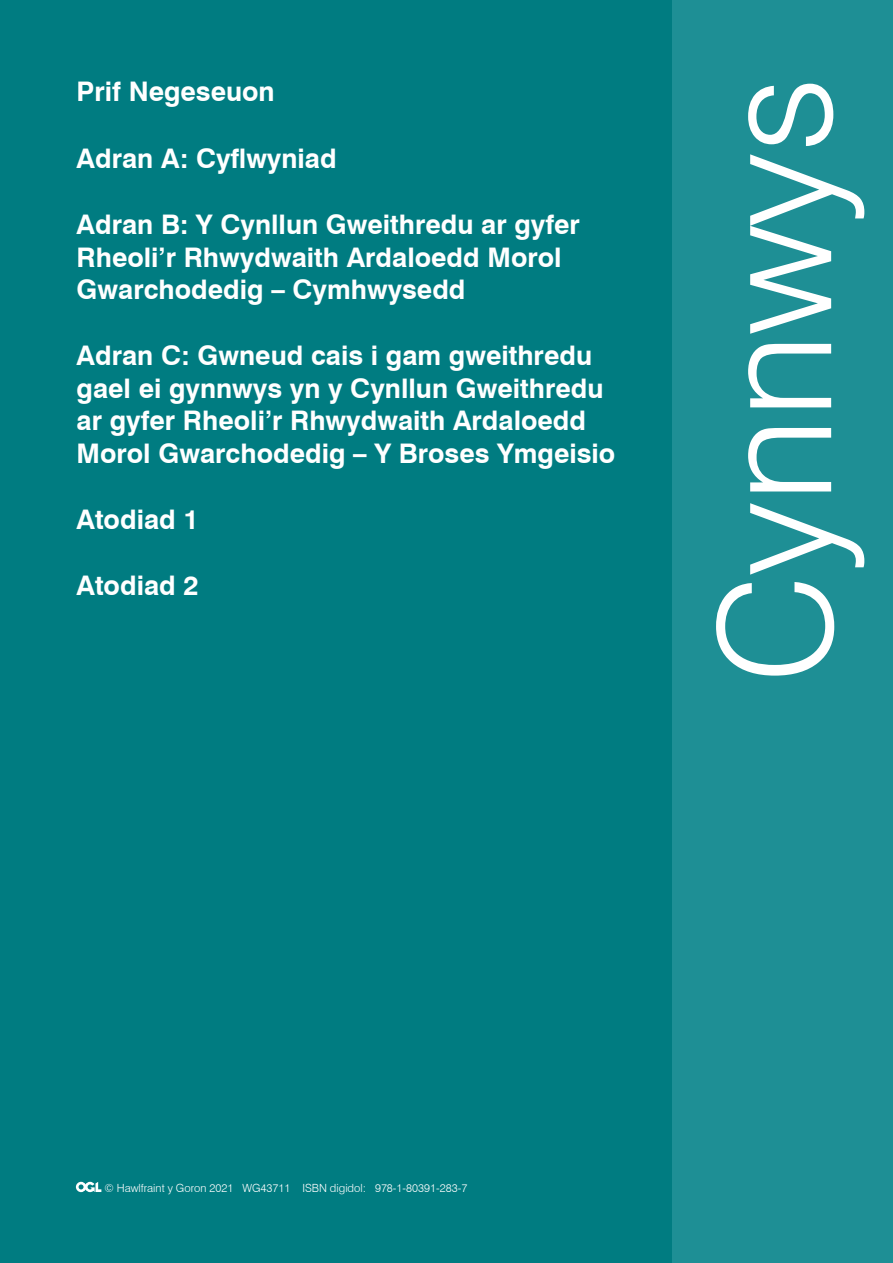
<style>
.page{position:relative;width:893px;height:1263px;background:#fff}
.page>*{position:absolute;margin:0;border:0;box-sizing:border-box;transform-origin:0 0}
.Section_large_header{font:300 156px "Swiss 721 BT";color:#fff}
.Contents_Main_header{font:700 27px/32.4px "Swiss 721 BT";color:#fff}
.Credits{font:300 11.25px "Swiss 721 BT";color:#fff}
</style>
<div class="page">
<div style="left:646px;top:0;width:247px;height:1263px;background:#1e8f95"></div>
<div style="left:0;top:0;width:672px;height:1263px;background:#007c81"></div>
<svg style="left:76px;top:1182px;width:25px;height:10px"></svg>
<h2 class="Contents_Main_header" style="left:77px;top:75px;width:200px">Prif Negeseuon</h2>
<h2 class="Contents_Main_header" style="left:77px;top:142px;width:262px">Adran A: Cyflwyniad</h2>
<h2 class="Contents_Main_header" style="left:77px;top:208px;width:505px">Adran B: Y Cynllun Gweithredu ar gyfer<br>Rheoli’r Rhwydwaith Ardaloedd Morol<br>Gwarchodedig – Cymhwysedd</h2>
<h2 class="Contents_Main_header" style="left:77px;top:339px;width:540px">Adran C: Gwneud cais i gam gweithredu gael ei gynnwys yn y Cynllun Gweithredu ar gyfer Rheoli’r Rhwydwaith Ardaloedd Morol Gwarchodedig – Y Broses Ymgeisio</h2>
<h2 class="Contents_Main_header" style="left:77px;top:503px;width:124px">Atodiad 1</h2>
<h2 class="Contents_Main_header" style="left:77px;top:569px;width:124px">Atodiad 2</h2>
<h1 class="Section_large_header" style="left:681px;top:683px;width:608px;rotate:-90deg">Cynnwys</h1>
<p class="Credits" style="left:104px;top:1181px;width:365px">© Hawlfraint y Goron 2021 WG43711 ISBN digidol: 978-1-80391-283-7</p>
</div>
